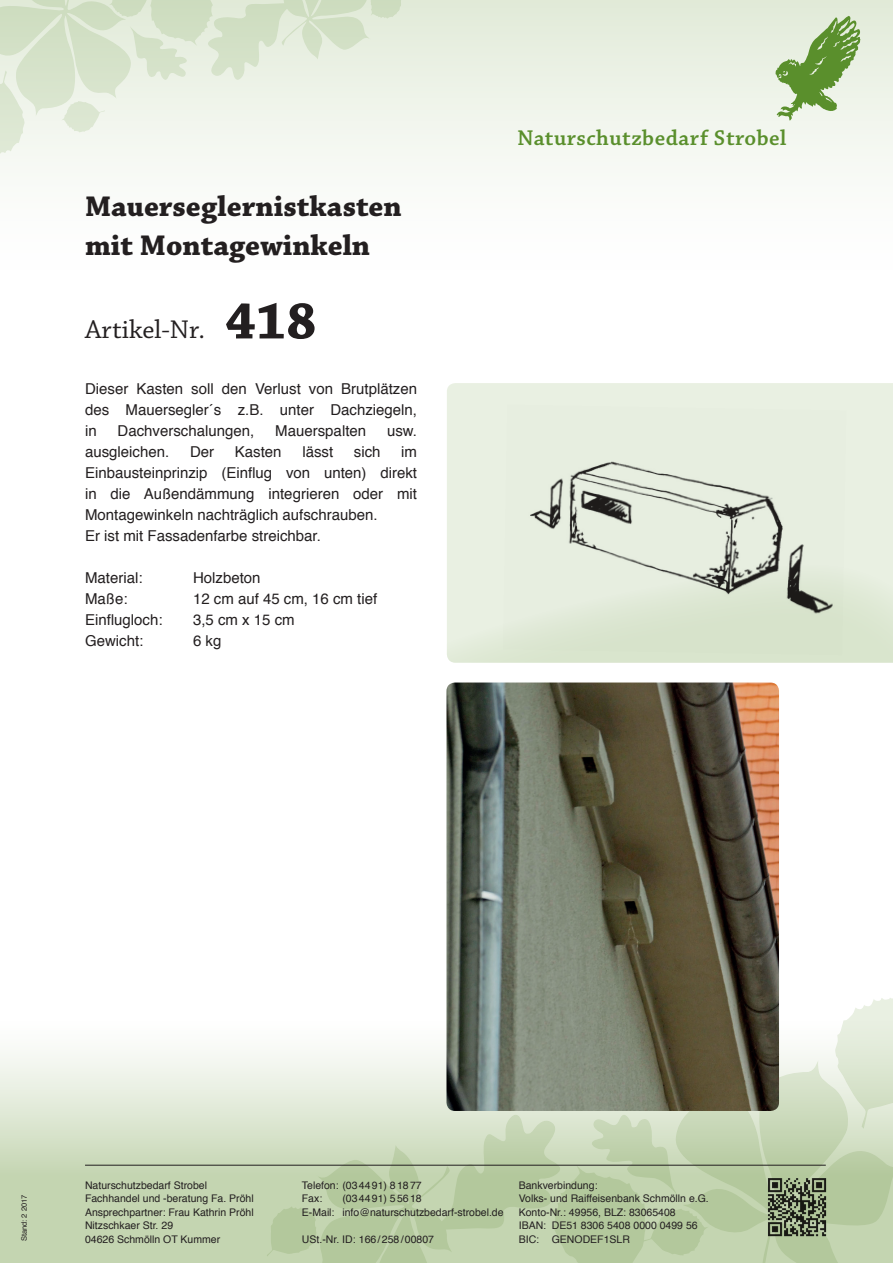
<style>
.page{position:relative;width:893px;height:1263px;background:#fff}
.page>*{position:absolute;margin:0;border:0;box-sizing:border-box;transform-origin:0 0}
.t1{font:700 54px "Chaparral Pro";color:#231f20}
.t2{font:700 30px/39px "Chaparral Pro";color:#231f20}
.t3{font:27px "Chaparral Pro";color:#231f20}
.t4{font:600 22.5px "Chaparral Pro";letter-spacing:.02em;color:#5a8f2c}
.t5{font:15px/21px "Helvetica";color:#231f20;text-align:justify}
.t6{font:10.5px/13.5px "Helvetica";color:#231f20}
.t7{font:7.5px "Helvetica";color:#231f20}
</style>
<div class="page">
<div style="left:0;top:0;width:893px;height:303px;background:linear-gradient(to bottom,#e3ecdb,#fff)"></div>
<svg style="left:0;top:1051px;width:267px;height:212px;background:#d3e0c6"></svg>
<svg style="left:267px;top:998px;width:626px;height:265px;background:#cddbbe"></svg>
<svg style="left:0;top:0;width:404px;height:164px"></svg>
<svg style="left:775px;top:16px;width:86px;height:105px;background:#adc795"></svg>
<hr style="left:85px;top:1165px;width:741px;height:1px;background:#231f20">
<img style="left:765px;top:1174px;width:65px;height:65px">
<div style="left:447px;top:383px;width:446px;height:180px;background:#e9f0e2"></div>
<svg style="left:447px;top:563px;width:446px;height:100px;background:#e1ead8"></svg>
<img style="left:503px;top:405px;width:343px;height:250px">
<img style="left:446px;top:682px;width:333px;height:429px">
<h2 class="t2" style="left:85px;top:188px;width:318px">Mauerseglernistkasten mit Montagewinkeln</h2>
<h3 class="t3" style="left:85px;top:315px;width:122px">Artikel-Nr.</h3>
<h1 class="t1" style="left:225px;top:290px;width:93px">418</h1>
<p class="t5" style="left:85px;top:379px;width:334px">Dieser Kasten soll den Verlust von Brutplätzen des Mauersegler´s z.B. unter Dachziegeln, in</p>
<p class="t5" style="left:118px;top:421px;width:138px">Dachverschalungen,</p>
<p class="t5" style="left:275px;top:421px;width:92px">Mauerspalten</p>
<p class="t5" style="left:387px;top:421px;width:32px">usw.</p>
<p class="t5" style="left:85px;top:442px;width:86px">ausgleichen.</p>
<p class="t5" style="left:190px;top:442px;width:26px">Der</p>
<p class="t5" style="left:235px;top:442px;width:48px">Kasten</p>
<p class="t5" style="left:302px;top:442px;width:32px">lässt</p>
<p class="t5" style="left:354px;top:442px;width:28px">sich</p>
<p class="t5" style="left:85px;top:442px;width:334px;text-align:left;text-indent:316px">im Einbausteinprinzip (Einflug von unten) direkt in die Außendämmung integrieren oder mit Montagewinkeln nachträglich aufschrauben.<br>Er ist mit Fassadenfarbe streichbar.</p>
<p class="t5" style="left:85px;top:568px;width:59px">Material:</p>
<p class="t5" style="left:193px;top:568px;width:69px">Holzbeton</p>
<p class="t5" style="left:85px;top:589px;width:44px">Maße:</p>
<p class="t5" style="left:193px;top:589px;width:186px">12 cm auf 45 cm, 16 cm tief</p>
<p class="t5" style="left:85px;top:610px;width:79px">Einflugloch:</p>
<p class="t5" style="left:193px;top:610px;width:103px">3,5 cm x 15 cm</p>
<p class="t5" style="left:85px;top:631px;width:60px">Gewicht:</p>
<p class="t5" style="left:193px;top:631px;width:30px">6 kg</p>
<h3 class="t4" style="left:517px;top:125px;width:271px">Naturschutzbedarf Strobel</h3>
<p class="t7" style="left:18px;top:1241px;width:48px;rotate:-90deg">Stand: 2 2017</p>
<p class="t6" style="left:85px;top:1178px;width:170px">Naturschutzbedarf Strobel<br>Fachhandel und -beratung Fa. Pröhl<br>Ansprechpartner: Frau Kathrin Pröhl<br>Nitzschkaer Str. 29<br>04626 Schmölln OT Kummer</p>
<p class="t6" style="left:302px;top:1178px;width:121px">Telefon: (034491) 81877<br>Fax:</p>
<p class="t6" style="left:302px;top:1192px;width:203px;text-indent:40px">(034491) 55618<br>E-Mail: info@naturschutzbedarf-strobel.de</p>
<p class="t6" style="left:302px;top:1232px;width:134px">USt.-Nr. ID: 166/258/00807</p>
<p class="t6" style="left:519px;top:1178px;width:192px">Bankverbindung:<br>Volks- und Raiffeisenbank Schmölln e.G.<br>Konto-Nr.: 49956, BLZ: 83065408<br>IBAN: DE51 8306 5408 0000 0499 56</p>
<p class="t6" style="left:519px;top:1232px;width:113px">BIC: GENODEF1SLR</p>
</div>
